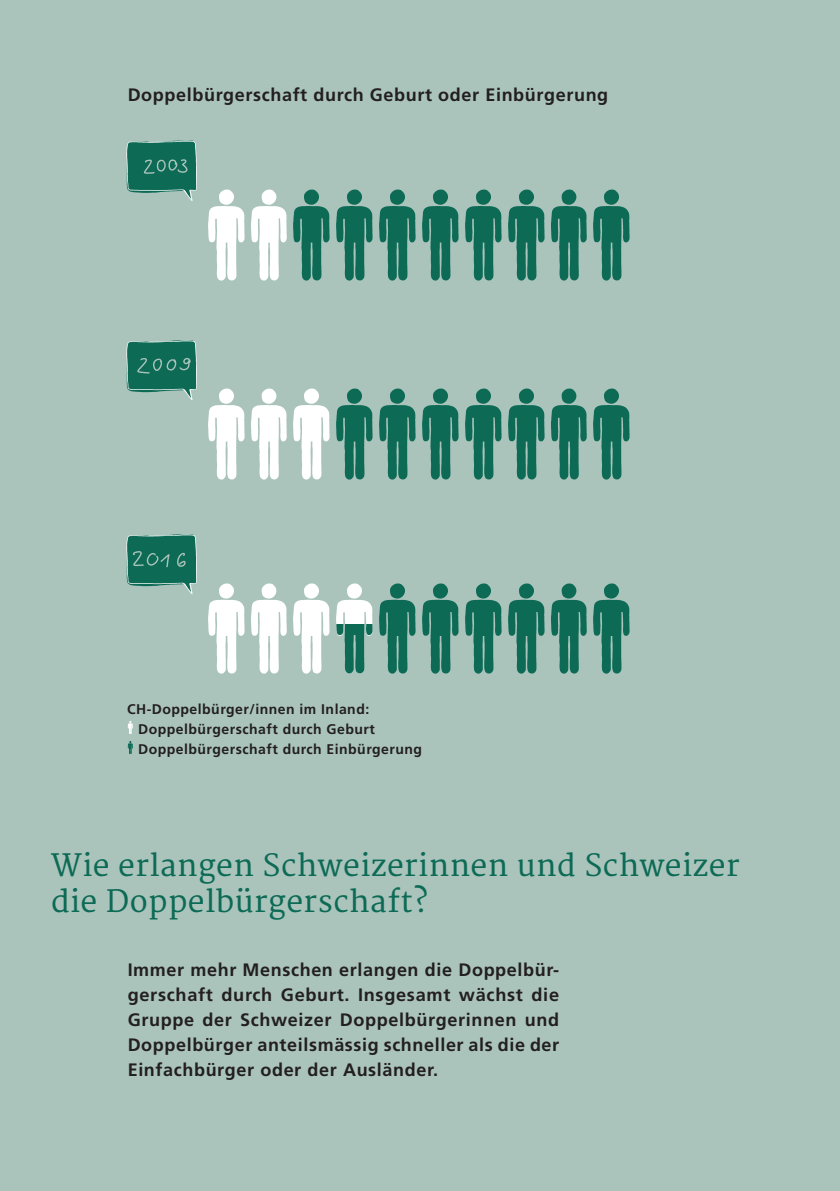
<style>
.page{position:relative;width:840px;height:1191px;background:#fff}
.page>*{position:absolute;margin:0;border:0;box-sizing:border-box;transform-origin:0 0}
.Zwischentitel{font:30px/36px "Merriweather";letter-spacing:.015em;color:#0c6a55}
.Beschrieb{font:700 18px/25px "Frutiger LT Std";letter-spacing:.035em;color:#231f20;text-align:justify}
.Legende{font:700 14px "Frutiger LT Std";letter-spacing:.035em;color:#231f20}
</style>
<div class="page">
<div style="left:0;top:0;width:839px;height:1191px;background:#aac4bc"></div>
<img style="left:208px;top:189px;width:37px;height:92px">
<img style="left:251px;top:189px;width:36px;height:92px">
<img style="left:293px;top:189px;width:37px;height:92px">
<img style="left:336px;top:189px;width:37px;height:92px">
<img style="left:379px;top:189px;width:37px;height:92px">
<img style="left:422px;top:189px;width:37px;height:92px">
<img style="left:465px;top:189px;width:37px;height:92px">
<img style="left:508px;top:189px;width:37px;height:92px">
<img style="left:551px;top:189px;width:36px;height:92px">
<img style="left:593px;top:189px;width:37px;height:92px">
<img style="left:208px;top:388px;width:37px;height:92px">
<img style="left:251px;top:388px;width:36px;height:92px">
<img style="left:293px;top:388px;width:37px;height:92px">
<img style="left:336px;top:388px;width:37px;height:92px">
<img style="left:379px;top:388px;width:37px;height:92px">
<img style="left:422px;top:388px;width:37px;height:92px">
<img style="left:465px;top:388px;width:37px;height:92px">
<img style="left:508px;top:388px;width:37px;height:92px">
<img style="left:551px;top:388px;width:36px;height:92px">
<img style="left:593px;top:388px;width:37px;height:92px">
<img style="left:208px;top:583px;width:37px;height:91px">
<img style="left:251px;top:583px;width:36px;height:91px">
<img style="left:293px;top:583px;width:37px;height:91px">
<img style="left:336px;top:583px;width:37px;height:42px">
<img style="left:379px;top:583px;width:37px;height:91px">
<img style="left:422px;top:583px;width:37px;height:91px">
<img style="left:465px;top:583px;width:37px;height:91px">
<img style="left:508px;top:583px;width:37px;height:91px">
<img style="left:551px;top:583px;width:36px;height:91px">
<img style="left:593px;top:583px;width:37px;height:91px">
<img style="left:336px;top:625px;width:37px;height:49px">
<img style="left:126px;top:140px;width:71px;height:61px">
<img style="left:126px;top:340px;width:71px;height:60px">
<img style="left:126px;top:534px;width:71px;height:60px">
<svg style="left:127px;top:721px;width:6px;height:13px"></svg>
<svg style="left:127px;top:741px;width:6px;height:13px"></svg>
<p class="Beschrieb" style="left:128px;top:82px;width:482px">Doppelbürgerschaft durch Geburt oder Einbürgerung</p>
<p class="Legende" style="left:127px;top:701px;width:243px">CH-Doppelbürger/innen im Inland:</p>
<p class="Legende" style="left:138px;top:721px;width:238px">Doppelbürgerschaft durch Geburt</p>
<p class="Legende" style="left:138px;top:741px;width:285px">Doppelbürgerschaft durch Einbürgerung</p>
<h2 class="Zwischentitel" style="left:51px;top:849px;width:689px">Wie erlangen Schweizerinnen und Schweizer die Doppelbürgerschaft?</h2>
<p class="Beschrieb" style="left:128px;top:957px;width:433px">Immer mehr Menschen erlangen die Doppelbür&shy;gerschaft durch Geburt. Insgesamt wächst die Gruppe der Schweizer Doppelbürgerinnen und Doppelbürger anteilsmässig schneller als die der Einfachbürger oder der Ausländer.</p>
</div>
